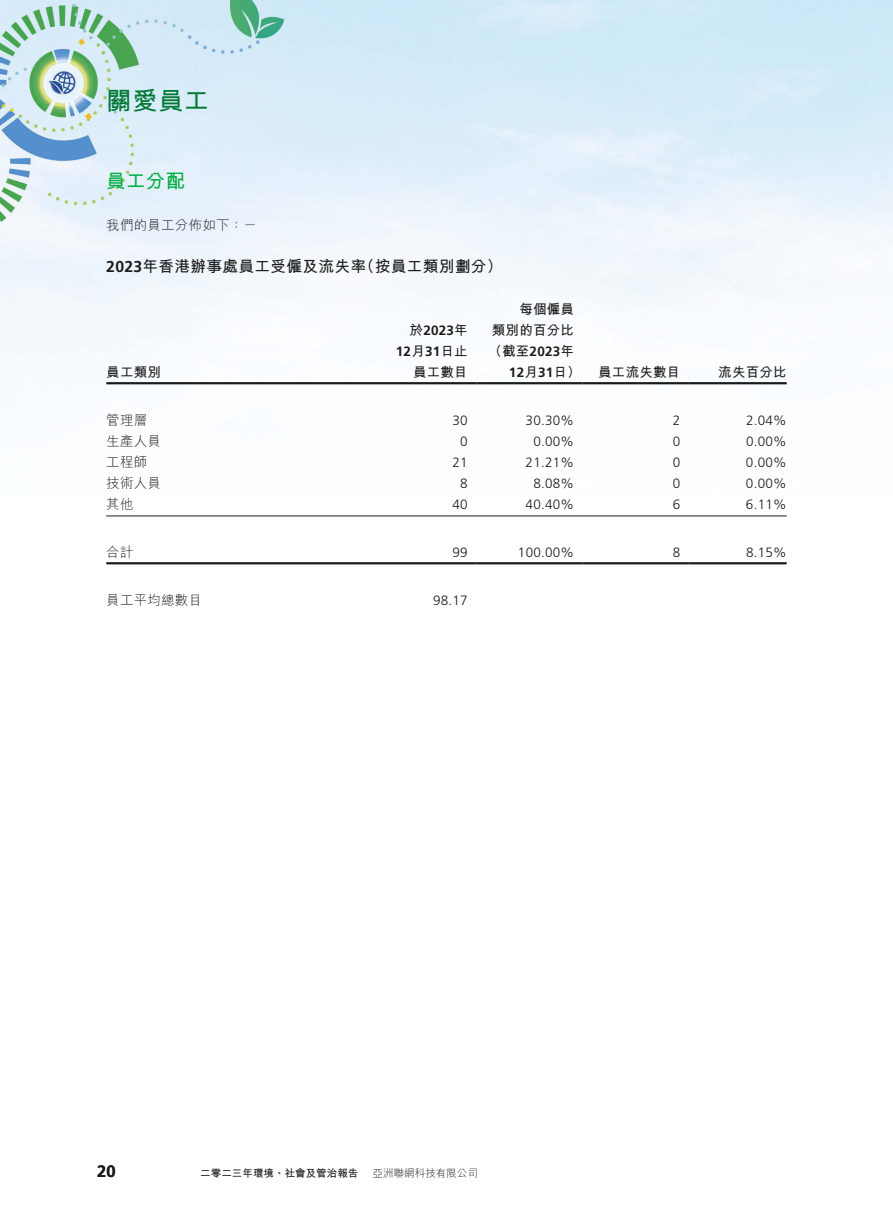
<style>
.page{position:relative;width:893px;height:1212px;background:#fff}
.page>*{position:absolute;margin:0;border:0;box-sizing:border-box;transform-origin:0 0}
.t1{font:700 25.5px "M Hei HK";color:#007935}
.t2{font:700 19.5px "M Hei HK";color:#00ae42}
.t3{font:700 16.5px "Frutiger LT Std";color:#1c1c1b}
.t4{font:700 15.75px "M Hei HK";letter-spacing:.015em;color:#1c1c1b}
.t5{font:300 13.5px "Frutiger LT Std";letter-spacing:.015em;color:#1c1c1b}
.t6{font:700 13.5px/21px "M Hei HK";letter-spacing:.015em;color:#1c1c1b;text-align:justify}
.t7{font:300 13.5px "M Hei HK";letter-spacing:.015em;color:#1c1c1b}
.t8{font:700 13.5px/21px "Frutiger LT Std";letter-spacing:.015em;color:#1c1c1b;text-align:right}
.t9{font:700 10.5px "M Hei HK";letter-spacing:.005em;color:#1c1c1b}
.t10{font:300 10.5px "M Hei HK";letter-spacing:.005em;color:#1c1c1b}
.s1{font-family:"Frutiger LT Std"}
.s2{font-family:"M Hei HK"}
</style>
<div class="page">
<img style="left:0;top:0;width:893px;height:565px">
<hr style="left:106px;top:382px;width:264px;height:2px;background:#1c1c1b">
<hr style="left:370px;top:382px;width:106px;height:2px;background:#1c1c1b">
<hr style="left:476px;top:382px;width:107px;height:2px;background:#1c1c1b">
<hr style="left:583px;top:382px;width:106px;height:2px;background:#1c1c1b">
<hr style="left:689px;top:382px;width:98px;height:2px;background:#1c1c1b">
<hr style="left:106px;top:515px;width:264px;height:1px;background:#1c1c1b">
<hr style="left:370px;top:515px;width:106px;height:1px;background:#1c1c1b">
<hr style="left:476px;top:515px;width:107px;height:1px;background:#1c1c1b">
<hr style="left:583px;top:515px;width:106px;height:1px;background:#1c1c1b">
<hr style="left:689px;top:515px;width:98px;height:1px;background:#1c1c1b">
<hr style="left:106px;top:562px;width:264px;height:2px;background:#1c1c1b">
<hr style="left:370px;top:562px;width:106px;height:2px;background:#1c1c1b">
<hr style="left:476px;top:562px;width:107px;height:2px;background:#1c1c1b">
<hr style="left:583px;top:562px;width:106px;height:2px;background:#1c1c1b">
<hr style="left:689px;top:562px;width:98px;height:2px;background:#1c1c1b">
<h1 class="t1" style="left:106px;top:82px;width:105px">關愛員工</h1>
<h2 class="t2" style="left:106px;top:166px;width:80px">員工分配</h2>
<p class="t7" style="left:106px;top:215px;width:152px">我們的員工分佈如下：－</p>
<p class="t4" style="left:106px;top:254px;width:398px"><span class="s1">2023</span>年香港辦事處員工受僱及流失率（按員工類別劃分）</p>
<p class="t6" style="left:106px;top:360px;width:56px">員工類別</p>
<p class="t8" style="left:396px;top:319px;width:73px"><span class="s2">於</span>2023<span class="s2">年<br></span>12<span class="s2">月</span>31<span class="s2">日止</span></p>
<p class="t6" style="left:413px;top:360px;width:56px">員工數目</p>
<p class="t6" style="left:488px;top:297px;width:87px;text-indent:31px">每個僱員類別的百分比（截至<span class="s1">2023</span>年</p>
<p class="t8" style="left:509px;top:361px;width:73px">12<span class="s2">月</span>31<span class="s2">日）</span></p>
<p class="t6" style="left:598px;top:360px;width:84px">員工流失數目</p>
<p class="t6" style="left:718px;top:360px;width:70px">流失百分比</p>
<p class="t7" style="left:106px;top:410px;width:42px">管理層</p>
<p class="t5" style="left:452px;top:412px;width:17px">30</p>
<p class="t5" style="left:526px;top:412px;width:50px">30.30%</p>
<p class="t5" style="left:673px;top:412px;width:9px">2</p>
<p class="t5" style="left:746px;top:412px;width:42px">2.04%</p>
<p class="t7" style="left:106px;top:431px;width:56px">生產人員</p>
<p class="t5" style="left:460px;top:433px;width:9px">0</p>
<p class="t5" style="left:533px;top:433px;width:42px">0.00%</p>
<p class="t5" style="left:673px;top:433px;width:9px">0</p>
<p class="t5" style="left:746px;top:433px;width:42px">0.00%</p>
<p class="t7" style="left:106px;top:452px;width:42px">工程師</p>
<p class="t5" style="left:452px;top:454px;width:17px">21</p>
<p class="t5" style="left:526px;top:454px;width:50px">21.21%</p>
<p class="t5" style="left:673px;top:454px;width:9px">0</p>
<p class="t5" style="left:746px;top:454px;width:42px">0.00%</p>
<p class="t7" style="left:106px;top:473px;width:56px">技術人員</p>
<p class="t5" style="left:460px;top:475px;width:9px">8</p>
<p class="t5" style="left:533px;top:475px;width:42px">8.08%</p>
<p class="t5" style="left:673px;top:475px;width:9px">0</p>
<p class="t5" style="left:746px;top:475px;width:42px">0.00%</p>
<p class="t7" style="left:106px;top:494px;width:29px">其他</p>
<p class="t5" style="left:452px;top:496px;width:17px">40</p>
<p class="t5" style="left:526px;top:496px;width:50px">40.40%</p>
<p class="t5" style="left:673px;top:496px;width:9px">6</p>
<p class="t5" style="left:746px;top:496px;width:42px">6.11%</p>
<p class="t7" style="left:106px;top:542px;width:29px">合計</p>
<p class="t5" style="left:452px;top:544px;width:17px">99</p>
<p class="t5" style="left:518px;top:544px;width:58px">100.00%</p>
<p class="t5" style="left:673px;top:544px;width:9px">8</p>
<p class="t5" style="left:746px;top:544px;width:42px">8.15%</p>
<p class="t7" style="left:106px;top:590px;width:97px">員工平均總數目</p>
<p class="t5" style="left:433px;top:592px;width:36px">98.17</p>
<p class="t3" style="left:97px;top:1161px;width:20px">20</p>
<p class="t9" style="left:200px;top:1165px;width:160px">二零二三年環境、社會及管治報告</p>
<p class="t10" style="left:373px;top:1165px;width:107px">亞洲聯網科技有限公司</p>
</div>
